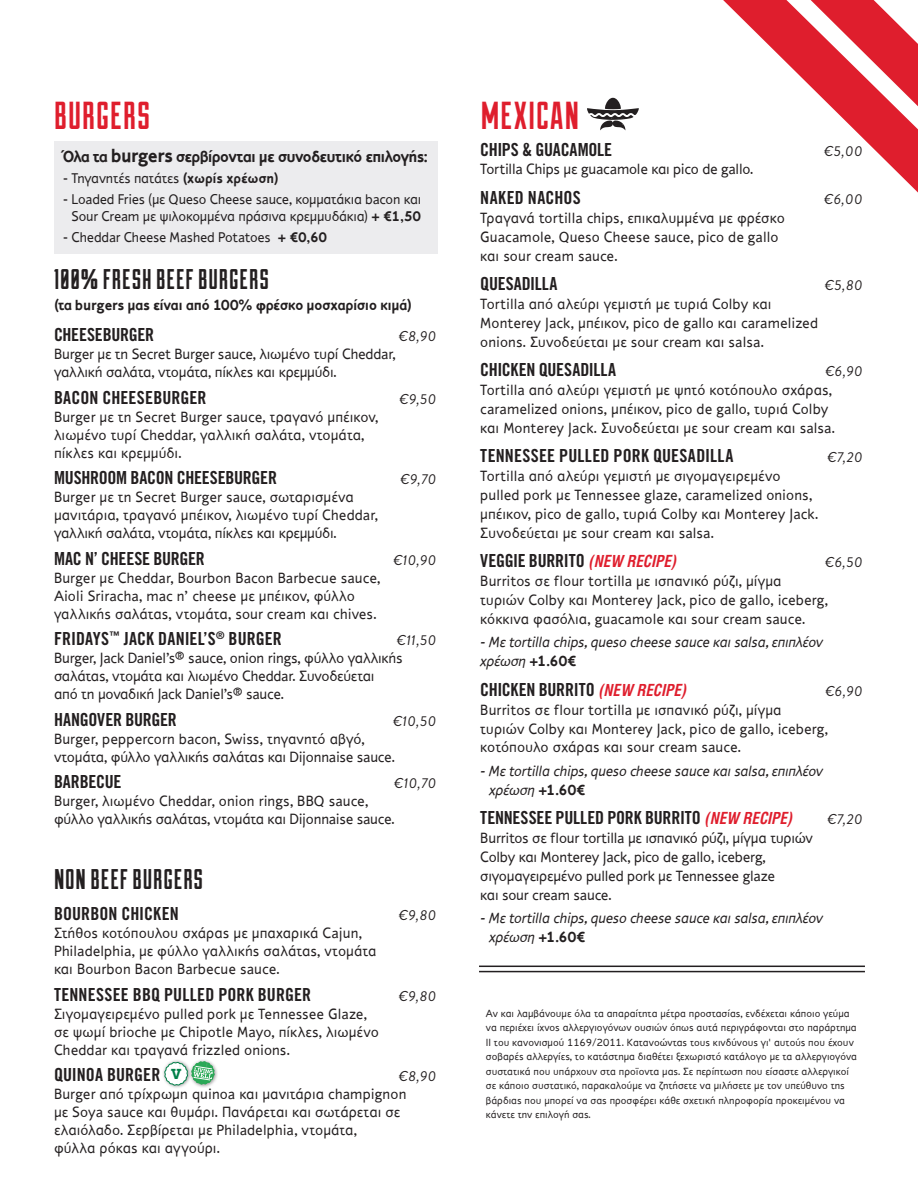
<style>
.page{position:relative;width:918px;height:1204px;background:#fff}
.page>*{position:absolute;margin:0;border:0;box-sizing:border-box;transform-origin:0 0}
.t1{font:39px "Duke Fill";letter-spacing:.03em;color:#df1e2d}
.t2{font:28.5px "Duke Fill";letter-spacing:.03em;color:#231f20}
.t3{font:18px "Trade Gothic LT Std Bd Cn 20";color:#231f20}
.t4{font:700 16.5px "PF Textbook";letter-spacing:-.045em;color:#231f20}
.t5{font:15px/18px "PF Textbook";color:#231f20}
.t6{font:italic 15px/18.9px "PF Textbook";letter-spacing:-.015em;color:#231f20}
.t7{font:700 15px "PF Textbook";letter-spacing:-.03em;color:#231f20}
.t8{font:14.25px/17px "PF Textbook";letter-spacing:-.015em;color:#231f20;text-align:right}
.t9{font:italic 14.25px "Brandon Grotesque";letter-spacing:.025em;color:#231f20}
.t10{font:10.5px/14.4px "PF Textbook";color:#231f20}
.s1{font-size:19.5px}
.s2{font-weight:700}
.s3{font-family:"Arvo";font-weight:700;font-size:13.8px;color:#018049}
.s4{font-family:"UB Helvetica Cond Bold";font-style:italic;font-size:16.5px;color:#df1e2d}
.s5{font-weight:700;font-style:normal}
</style>
<div class="page">
<div style="left:162px;top:1059px;width:30px;height:30px;background:#231f20;opacity:.51"></div>
<div style="left:189px;top:1058px;width:29px;height:30px;background:#231f20;opacity:.51"></div>
<svg style="left:164px;top:1061px;width:51px;height:25px"></svg>
<img style="left:194px;top:1067px;width:19px;height:6px">
<div style="left:54px;top:141px;width:383px;height:112px;background:#ececee"></div>
<svg style="left:723px;top:0;width:195px;height:192px"></svg>
<hr style="left:479px;top:970px;width:386px;height:2px;background:#231f20">
<hr style="left:479px;top:965px;width:386px;height:2px;background:#231f20">
<svg style="left:587px;top:98px;width:52px;height:32px"></svg>
<img style="left:600px;top:120px;width:25px;height:10px">
<h1 class="t1" style="left:54px;top:93px;width:98px">BURGERS</h1>
<h1 class="t1" style="left:481px;top:93px;width:100px">MEXICAN</h1>
<p class="t4" style="left:63px;top:146px;width:366px">Όλα τα <span class="s1">burgers</span> σερβίρονται με συνοδευτικό επιλογής:</p>
<p class="t8" style="left:63px;top:170px;width:217px">- Τηγανητές πατάτες <span class="s2">(χωρίς χρέωση)</span></p>
<p class="t8" style="left:63px;top:191px;width:360px">- Loaded Fries (με Queso Cheese sauce, κομματάκια bacon και<br>Sour Cream με ψιλοκομμένα πράσινα κρεμμυδάκια) <span class="s2">+ €1,50</span></p>
<p class="t8" style="left:63px;top:229px;width:266px">- Cheddar Cheese Mashed Potatoes <span class="s2">+ €0,60</span></p>
<h2 class="t2" style="left:54px;top:262px;width:216px">100% FRESH BEEF BURGERS</h2>
<p class="t7" style="left:54px;top:296px;width:359px">(τα burgers μας είναι από 100% φρέσκο μοσχαρίσιο κιμά)</p>
<p class="t3" style="left:54px;top:324px;width:102px">CHEESEBURGER</p>
<p class="t9" style="left:398px;top:326px;width:39px">€8,90</p>
<p class="t5" style="left:54px;top:345px;width:343px">Burger με τη Secret Burger sauce, λιωμένο τυρί Cheddar, γαλλική σαλάτα, ντομάτα, πίκλες και κρεμμύδι.</p>
<p class="t3" style="left:54px;top:386px;width:154px">BACON CHEESEBURGER</p>
<p class="t9" style="left:399px;top:389px;width:39px">€9,50</p>
<p class="t5" style="left:54px;top:408px;width:326px">Burger με τη Secret Burger sauce, τραγανό μπέικον, λιωμένο τυρί Cheddar, γαλλική σαλάτα, ντομάτα, πίκλες και κρεμμύδι.</p>
<p class="t3" style="left:54px;top:467px;width:225px">MUSHROOM BACON CHEESEBURGER</p>
<p class="t9" style="left:400px;top:469px;width:37px">€9,70</p>
<p class="t5" style="left:54px;top:488px;width:325px">Burger με τη Secret Burger sauce, σωταρισμένα μανιτάρια, τραγανό μπέικον, λιωμένο τυρί Cheddar, γαλλική σαλάτα, ντομάτα, πίκλες και κρεμμύδι.</p>
<p class="t3" style="left:54px;top:547px;width:152px">MAC N’ CHEESE BURGER</p>
<p class="t9" style="left:393px;top:550px;width:45px">€10,90</p>
<p class="t5" style="left:54px;top:569px;width:328px">Burger με Cheddar, Bourbon Bacon Barbecue sauce,<br>Aioli Sriracha, mac n’ cheese με μπέικον, φύλλο γαλλικής σαλάτας, ντομάτα, sour cream και chives.</p>
<p class="t3" style="left:54px;top:628px;width:229px">FRIDAYS<sup>™</sup> JACK DANIEL’S<sup>®</sup> BURGER</p>
<p class="t9" style="left:397px;top:630px;width:41px">€11,50</p>
<p class="t5" style="left:54px;top:649px;width:350px">Burger, Jack Daniel’s® sauce, onion rings, φύλλο γαλλικής σαλάτας, ντομάτα και λιωμένο Cheddar. Συνοδεύεται<br>από τη μοναδική Jack Daniel’s® sauce.</p>
<p class="t3" style="left:54px;top:708px;width:124px">HANGOVER BURGER</p>
<p class="t9" style="left:393px;top:711px;width:45px">€10,50</p>
<p class="t5" style="left:54px;top:730px;width:342px">Burger, peppercorn bacon, Swiss, τηγανητό αβγό, ντομάτα, φύλλο γαλλικής σαλάτας και Dijonnaise sauce.</p>
<p class="t3" style="left:54px;top:771px;width:69px">BARBECUE</p>
<p class="t9" style="left:394px;top:773px;width:44px">€10,70</p>
<p class="t5" style="left:54px;top:792px;width:342px">Burger, λιωμένο Cheddar, onion rings, BBQ sauce, φύλλο γαλλικής σαλάτας, ντομάτα και Dijonnaise sauce.</p>
<h2 class="t2" style="left:54px;top:863px;width:151px">NON BEEF BURGERS</h2>
<p class="t3" style="left:54px;top:902px;width:126px">BOURBON CHICKEN</p>
<p class="t9" style="left:399px;top:905px;width:39px">€9,80</p>
<p class="t5" style="left:54px;top:924px;width:324px">Στήθος κοτόπουλου σχάρας με μπαχαρικά Cajun,<br>Philadelphia, με φύλλο γαλλικής σαλάτας, ντομάτα και Bourbon Bacon Barbecue sauce.</p>
<p class="t3" style="left:54px;top:983px;width:259px">TENNESSEE BBQ PULLED PORK BURGER</p>
<p class="t9" style="left:399px;top:986px;width:39px">€9,80</p>
<p class="t5" style="left:54px;top:1004px;width:326px">Σιγομαγειρεμένο pulled pork με Tennessee Glaze, σε ψωμί brioche με Chipotle Mayo, πίκλες, λιωμένο<br>Cheddar και τραγανά frizzled οnions.</p>
<p class="t3" style="left:54px;top:1063px;width:129px">QUINOA BURGER <span class="s3">V</span></p>
<p class="t9" style="left:398px;top:1066px;width:39px">€8,90</p>
<p class="t5" style="left:54px;top:1085px;width:354px">Burger από τρίχρωμη quinoa και μανιτάρια champignon με Soya sauce και θυμάρι. Πανάρεται και σωτάρεται σε ελαιόλαδο. Σερβίρεται με Philadelphia, ντομάτα,<br>φύλλα ρόκας και αγγούρι.</p>
<p class="t3" style="left:480px;top:138px;width:133px">CHIPS &amp; GUACAMOLE</p>
<p class="t9" style="left:824px;top:141px;width:40px">€5,00</p>
<p class="t5" style="left:480px;top:160px;width:275px">Tortilla Chips με guacamole και pico de gallo.</p>
<p class="t3" style="left:480px;top:186px;width:102px">NAKED NACHOS</p>
<p class="t9" style="left:824px;top:189px;width:40px">€6,00</p>
<p class="t5" style="left:480px;top:208px;width:306px;line-height:18.9px">Τραγανά tortilla chips, επικαλυμμένα με φρέσκο<br>Guacamole, Queso Cheese sauce, pico de gallo και sour cream sauce.</p>
<p class="t3" style="left:480px;top:273px;width:79px">QUESADILLA</p>
<p class="t9" style="left:824px;top:275px;width:40px">€5,80</p>
<p class="t5" style="left:480px;top:294px;width:339px;line-height:18.9px">Tortilla από αλεύρι γεμιστή με τυριά Colby και<br>Monterey Jack, μπέικον, pico de gallo και caramelized onions. Συνοδεύεται με sour cream και salsa.</p>
<p class="t3" style="left:480px;top:359px;width:137px">CHICKEN QUESADILLA</p>
<p class="t9" style="left:825px;top:361px;width:39px">€6,90</p>
<p class="t5" style="left:480px;top:381px;width:356px;line-height:18.9px">Tortilla από αλεύρι γεμιστή με ψητό κοτόπουλο σχάρας, caramelized onions, μπέικον, pico de gallo, τυριά Colby και Monterey Jack. Συνοδεύεται με sour cream και salsa.</p>
<p class="t3" style="left:480px;top:445px;width:255px">TENNESSEE PULLED PORK QUESADILLA</p>
<p class="t9" style="left:827px;top:447px;width:37px">€7,20</p>
<p class="t5" style="left:480px;top:467px;width:340px;line-height:18.9px">Tortilla από αλεύρι γεμιστή με σιγομαγειρεμένο pulled pork με Tennessee glaze, caramelized onions, μπέικον, pico de gallo, τυριά Colby και Monterey Jack.<br>Συνοδεύεται με sour cream και salsa.</p>
<p class="t3" style="left:480px;top:550px;width:201px">VEGGIE BURRITO <span class="s4">(NEW RECIPE)</span></p>
<p class="t9" style="left:825px;top:552px;width:39px">€6,50</p>
<p class="t5" style="left:480px;top:572px;width:349px;line-height:18.9px">Burritos σε flour tortilla με ισπανικό ρύζι, μίγμα τυριών Colby και Monterey Jack, pico de gallo, iceberg, κόκκινα φασόλια, guacamole και sour cream sauce.</p>
<p class="t6" style="left:480px;top:633px;width:344px">- Με tortilla chips, queso cheese sauce και salsa, επιπλέον χρέωση <span class="s5">+1.60€</span></p>
<p class="t3" style="left:480px;top:678px;width:211px">CHICKEN BURRITO <span class="s4">(NEW RECIPE)</span></p>
<p class="t9" style="left:825px;top:681px;width:39px">€6,90</p>
<p class="t5" style="left:480px;top:700px;width:349px;line-height:18.9px">Burritos σε flour tortilla με ισπανικό ρύζι, μίγμα τυριών Colby και Monterey Jack, pico de gallo, iceberg, κοτόπουλο σχάρας και sour cream sauce.</p>
<p class="t6" style="left:489px;top:761px;width:335px;text-indent:-9px">- Με tortilla chips, queso cheese sauce και salsa, επιπλέον χρέωση <span class="s5">+1.60€</span></p>
<p class="t3" style="left:480px;top:806px;width:317px">TENNESSEE PULLED PORK BURRITO <span class="s4">(NEW RECIPE)</span></p>
<p class="t9" style="left:827px;top:809px;width:37px">€7,20</p>
<p class="t5" style="left:480px;top:828px;width:334px;line-height:18.9px">Burritos σε flour tortilla με ισπανικό ρύζι, μίγμα τυριών Colby και Monterey Jack, pico de gallo, iceberg, σιγομαγειρεμένο pulled pork με Tennessee glaze<br>και sour cream sauce.</p>
<p class="t6" style="left:489px;top:908px;width:335px;text-indent:-9px">- Με tortilla chips, queso cheese sauce και salsa, επιπλέον χρέωση <span class="s5">+1.60€</span></p>
<p class="t10" style="left:486px;top:1006px;width:373px">Αν και λαμβάνουμε όλα τα απαραίτητα μέτρα προστασίας, ενδέχεται κάποιο γεύμα να περιέχει ίχνος αλλεργιογόνων ουσιών όπως αυτά περιγράφονται στο παράρτημα II του κανονισμού 1169/2011. Κατανοώντας τους κινδύνους γι' αυτούς που έχουν σοβαρές αλλεργίες, το κατάστημα διαθέτει ξεχωριστό κατάλογο με τα αλλεργιογόνα συστατικά που υπάρχουν στα προϊοντα μας. Σε περίπτωση που είσαστε αλλεργικοί σε κάποιο συστατικό, παρακαλούμε να ζητήσετε να μιλήσετε με τον υπεύθυνο της βάρδιας που μπορεί να σας προσφέρει κάθε σχετική πληροφορία προκειμένου να κάνετε την επιλογή σας.</p>
</div>
